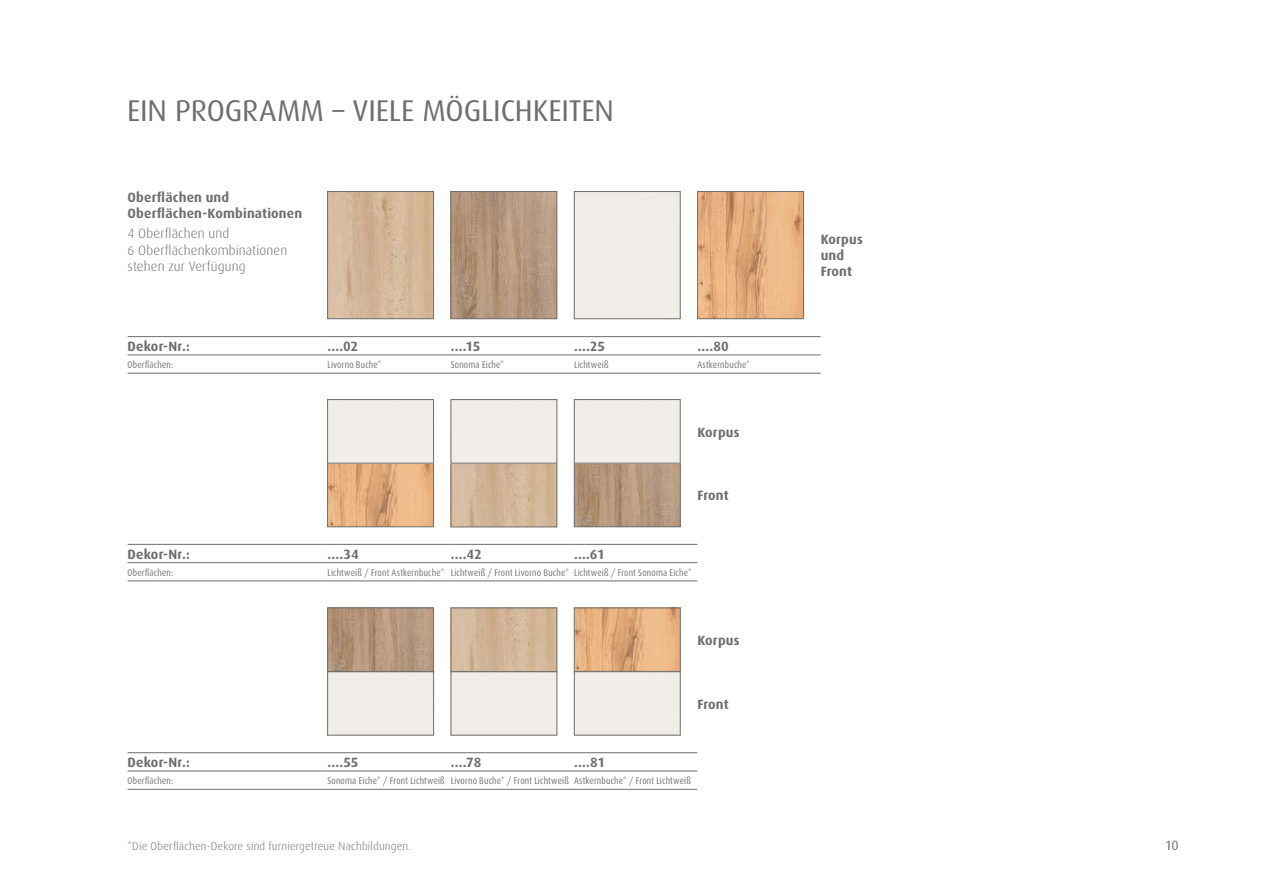
<style>
.page{position:relative;width:1263px;height:893px;background:#fff}
.page>*{position:absolute;margin:0;border:0;box-sizing:border-box;transform-origin:0 0}
.t1{font:30px "Dax";letter-spacing:-.01em;color:#6c6e70}
.t2{font:700 13.5px/16.2px "Dax";letter-spacing:.015em;color:#6c6e70}
.t3{font:300 13.5px/16.2px "Dax";letter-spacing:.01em;color:#6c6e70}
.t4{font:13.5px "Dax";color:#6c6e70}
.t5{font:300 11.25px "Dax";letter-spacing:.015em;color:#6c6e70}
.t6{font:9.75px "Dax";letter-spacing:.025em;color:#6c6e70;scale:.85 1}
</style>
<div class="page">
<img style="left:453px;top:610px;width:102px;height:123px">
<div style="left:451px;top:608px;width:106px;height:64px;border:1px solid #6c6e70"></div>
<img style="left:329px;top:610px;width:103px;height:123px">
<div style="left:327px;top:671px;width:107px;height:64px;border:1px solid #6c6e70"></div>
<div style="left:327px;top:608px;width:107px;height:64px;border:1px solid #6c6e70"></div>
<img style="left:576px;top:401px;width:102px;height:124px">
<div style="left:574px;top:463px;width:106px;height:64px;border:1px solid #6c6e70"></div>
<div style="left:574px;top:399px;width:106px;height:64px;border:1px solid #6c6e70"></div>
<img style="left:453px;top:401px;width:102px;height:124px">
<div style="left:451px;top:463px;width:106px;height:64px;border:1px solid #6c6e70"></div>
<div style="left:451px;top:399px;width:106px;height:64px;border:1px solid #6c6e70"></div>
<img style="left:576px;top:610px;width:102px;height:123px">
<div style="left:574px;top:608px;width:106px;height:64px;border:1px solid #6c6e70"></div>
<img style="left:329px;top:401px;width:103px;height:124px">
<div style="left:327px;top:463px;width:107px;height:64px;border:1px solid #6c6e70"></div>
<div style="left:327px;top:399px;width:107px;height:64px;border:1px solid #6c6e70"></div>
<img style="left:453px;top:193px;width:102px;height:124px">
<div style="left:451px;top:191px;width:106px;height:128px;border:1px solid #6c6e70"></div>
<div style="left:574px;top:191px;width:106px;height:128px;border:1px solid #6c6e70"></div>
<img style="left:329px;top:193px;width:103px;height:124px">
<div style="left:327px;top:191px;width:107px;height:128px;border:1px solid #6c6e70"></div>
<img style="left:699px;top:193px;width:103px;height:124px">
<div style="left:697px;top:191px;width:107px;height:128px;border:1px solid #6c6e70"></div>
<hr style="left:128px;top:336px;width:199px;height:1px;background:#6c6e70">
<hr style="left:327px;top:336px;width:124px;height:1px;background:#6c6e70">
<hr style="left:451px;top:336px;width:123px;height:1px;background:#6c6e70">
<hr style="left:574px;top:336px;width:123px;height:1px;background:#6c6e70">
<hr style="left:697px;top:336px;width:124px;height:1px;background:#6c6e70">
<hr style="left:128px;top:355px;width:199px;height:1px;background:#6c6e70">
<hr style="left:327px;top:355px;width:124px;height:1px;background:#6c6e70">
<hr style="left:451px;top:355px;width:123px;height:1px;background:#6c6e70">
<hr style="left:574px;top:355px;width:123px;height:1px;background:#6c6e70">
<hr style="left:697px;top:355px;width:124px;height:1px;background:#6c6e70">
<hr style="left:128px;top:373px;width:199px;height:1px;background:#6c6e70">
<hr style="left:327px;top:373px;width:124px;height:1px;background:#6c6e70">
<hr style="left:451px;top:373px;width:123px;height:1px;background:#6c6e70">
<hr style="left:574px;top:373px;width:123px;height:1px;background:#6c6e70">
<hr style="left:697px;top:373px;width:124px;height:1px;background:#6c6e70">
<hr style="left:128px;top:544px;width:199px;height:1px;background:#6c6e70">
<hr style="left:327px;top:544px;width:124px;height:1px;background:#6c6e70">
<hr style="left:451px;top:544px;width:123px;height:1px;background:#6c6e70">
<hr style="left:574px;top:544px;width:123px;height:1px;background:#6c6e70">
<hr style="left:128px;top:562px;width:199px;height:1px;background:#6c6e70">
<hr style="left:327px;top:562px;width:124px;height:1px;background:#6c6e70">
<hr style="left:451px;top:562px;width:123px;height:1px;background:#6c6e70">
<hr style="left:574px;top:562px;width:123px;height:1px;background:#6c6e70">
<hr style="left:128px;top:580px;width:199px;height:1px;background:#6c6e70">
<hr style="left:327px;top:580px;width:124px;height:1px;background:#6c6e70">
<hr style="left:451px;top:580px;width:123px;height:1px;background:#6c6e70">
<hr style="left:574px;top:580px;width:123px;height:1px;background:#6c6e70">
<hr style="left:128px;top:752px;width:199px;height:1px;background:#6c6e70">
<hr style="left:327px;top:752px;width:124px;height:1px;background:#6c6e70">
<hr style="left:451px;top:752px;width:123px;height:1px;background:#6c6e70">
<hr style="left:574px;top:752px;width:123px;height:1px;background:#6c6e70">
<hr style="left:128px;top:771px;width:199px;height:1px;background:#6c6e70">
<hr style="left:327px;top:771px;width:124px;height:1px;background:#6c6e70">
<hr style="left:451px;top:771px;width:123px;height:1px;background:#6c6e70">
<hr style="left:574px;top:771px;width:123px;height:1px;background:#6c6e70">
<hr style="left:128px;top:789px;width:199px;height:1px;background:#6c6e70">
<hr style="left:327px;top:789px;width:124px;height:1px;background:#6c6e70">
<hr style="left:451px;top:789px;width:123px;height:1px;background:#6c6e70">
<hr style="left:574px;top:789px;width:123px;height:1px;background:#6c6e70">
<h1 class="t1" style="left:127px;top:95px;width:488px">EIN PROGRAMM – VIELE MÖGLICHKEITEN</h1>
<h2 class="t2" style="left:128px;top:190px;width:176px">Oberflächen und<br>Oberflächen-Kombinationen</h2>
<h2 class="t3" style="left:128px;top:226px;width:161px">4 Ober flächen und<br>6 Oberflächenkombi nationen stehen zur Verfügung</h2>
<h2 class="t2" style="left:128px;top:339px;width:64px">Dekor-Nr.:</h2>
<h2 class="t2" style="left:327px;top:339px;width:32px">....02</h2>
<h2 class="t2" style="left:451px;top:339px;width:31px">....15</h2>
<h2 class="t2" style="left:574px;top:339px;width:33px">....25</h2>
<h2 class="t2" style="left:697px;top:339px;width:33px">....80</h2>
<p class="t6" style="left:128px;top:360px;width:55px">Oberflächen:</p>
<p class="t6" style="left:327px;top:360px;width:65px">Livorno Buche*</p>
<p class="t6" style="left:451px;top:360px;width:64px">Sonoma Eiche*</p>
<p class="t6" style="left:574px;top:360px;width:42px">Lichtweiß</p>
<p class="t6" style="left:697px;top:360px;width:63px">Astkernbuche*</p>
<h2 class="t2" style="left:697px;top:424px;width:44px">Korpus</h2>
<h2 class="t2" style="left:697px;top:488px;width:33px">Front</h2>
<h2 class="t2" style="left:128px;top:547px;width:64px">Dekor-Nr.:</h2>
<h2 class="t2" style="left:327px;top:547px;width:33px">....34</h2>
<h2 class="t2" style="left:451px;top:547px;width:33px">....42</h2>
<h2 class="t2" style="left:574px;top:547px;width:32px">....61</h2>
<p class="t6" style="left:128px;top:567px;width:55px">Oberflächen:</p>
<p class="t6" style="left:327px;top:567px;width:430px">Lichtweiß / Front Astkernbuche* Lichtweiß / Front Livorno Buche* Lichtweiß / Front Sonoma Eiche*</p>
<h2 class="t2" style="left:697px;top:633px;width:44px">Korpus</h2>
<h2 class="t2" style="left:697px;top:696px;width:33px">Front</h2>
<h2 class="t2" style="left:128px;top:755px;width:64px">Dekor-Nr.:</h2>
<h2 class="t2" style="left:327px;top:755px;width:33px">....55</h2>
<h2 class="t2" style="left:451px;top:755px;width:32px">....78</h2>
<h2 class="t2" style="left:574px;top:755px;width:33px">....81</h2>
<p class="t6" style="left:128px;top:776px;width:55px">Oberflächen:</p>
<p class="t6" style="left:327px;top:776px;width:429px">Sonoma Eiche* / Front Lichtweiß Livorno Buche* / Front Lichtweiß Astkernbuche* / Front Lichtweiß</p>
<h2 class="t2" style="left:821px;top:232px;width:44px">Korpus und<br>Front</h2>
<p class="t5" style="left:128px;top:841px;width:285px">*Die Oberflächen-Dekore sind furniergetreue Nachbildungen.</p>
<h2 class="t4" style="left:1165px;top:839px;width:15px">10</h2>
</div>
